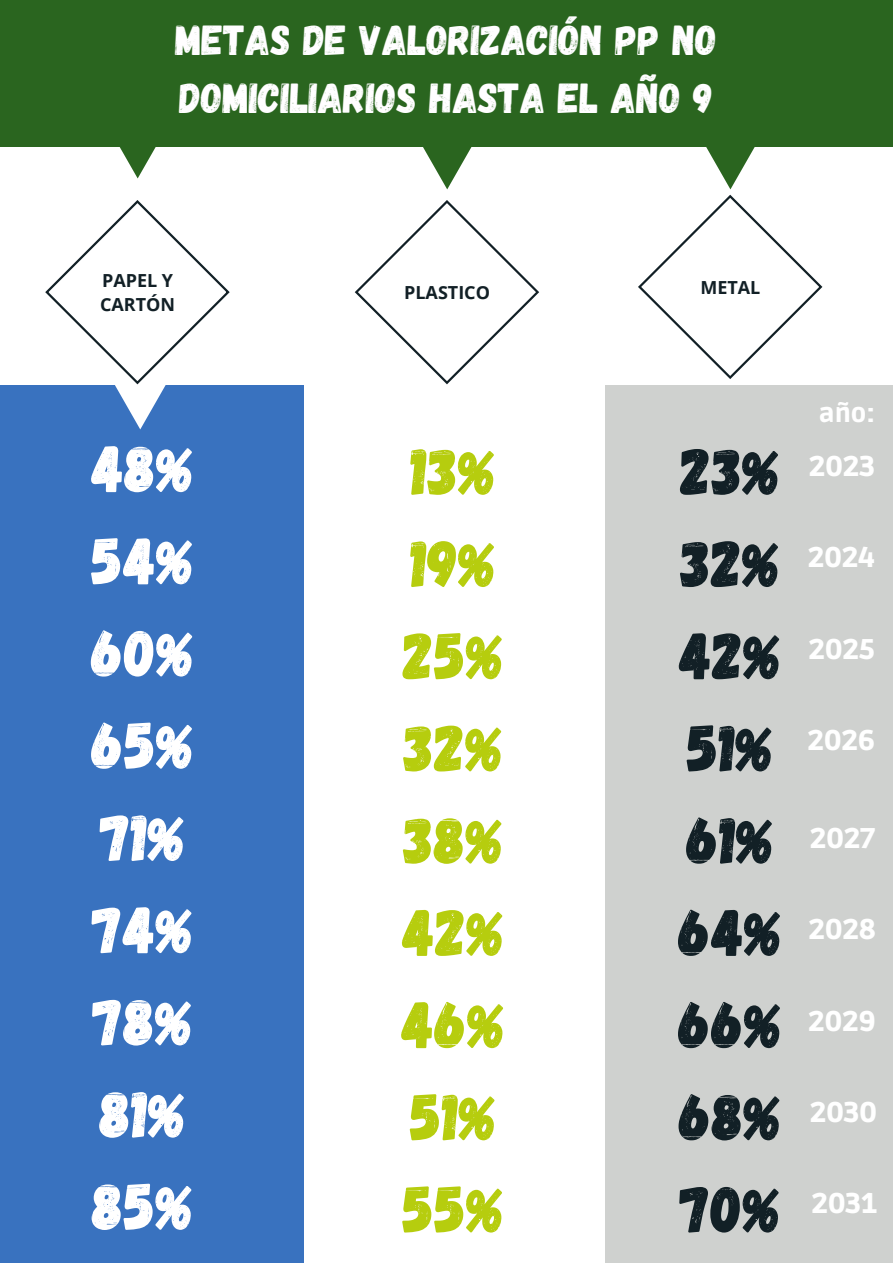
<style>
.page{position:relative;width:893px;height:1264px;background:#fff}
.page>*{position:absolute;margin:0;border:0;box-sizing:border-box;transform-origin:0 0}
.t1{font:66px "Gagalin";color:#122026}
.t2{font:66px "Gagalin";color:#fff}
.t3{font:66px "Gagalin";color:#b6cd0e}
.t4{font:41.85px/58.5px "Gagalin";color:#fffeff}
.t5{font:900 28.35px "Ruda";color:#fff}
.t6{font:900 25.35px "Ruda";color:#fff}
.t7{font:700 18px/24.8px "Open Sans";color:#122026}
</style>
<div class="page">
<div style="left:0;top:385px;width:303px;height:877px;background:#3972bf"></div>
<div style="left:605px;top:385px;width:287px;height:877px;background:#cfd1cf"></div>
<svg style="left:423px;top:147px;width:49px;height:42px"></svg>
<svg style="left:706px;top:147px;width:49px;height:42px"></svg>
<div style="left:0;top:0;width:892px;height:147px;background:#2a651f"></div>
<svg style="left:119px;top:147px;width:37px;height:31px"></svg>
<svg style="left:45px;top:200px;width:185px;height:229px"></svg>
<svg style="left:355px;top:200px;width:184px;height:185px"></svg>
<svg style="left:638px;top:195px;width:184px;height:184px"></svg>
<p class="t4" style="left:175px;top:8px;width:543px">METAS DE VALORIZACIÓN PP NO<br>DOMICILIARIOS HASTA EL AÑO 9</p>
<p class="t7" style="left:100px;top:267px;width:77px">PAPEL Y<br>CARTÓN</p>
<p class="t2" style="left:92px;top:426px;width:105px">48%</p>
<p class="t2" style="left:92px;top:518px;width:105px">54%</p>
<p class="t2" style="left:91px;top:610px;width:106px">60%</p>
<p class="t2" style="left:92px;top:702px;width:105px">65%</p>
<p class="t2" style="left:100px;top:794px;width:88px">71%</p>
<p class="t2" style="left:92px;top:886px;width:104px">74%</p>
<p class="t2" style="left:93px;top:979px;width:103px">78%</p>
<p class="t2" style="left:100px;top:1071px;width:89px">81%</p>
<p class="t2" style="left:92px;top:1163px;width:104px">85%</p>
<p class="t7" style="left:404px;top:279px;width:87px">PLASTICO</p>
<p class="t7" style="left:700px;top:274px;width:61px">METAL</p>
<p class="t3" style="left:411px;top:428px;width:88px">13%</p>
<p class="t3" style="left:411px;top:520px;width:88px">19%</p>
<p class="t3" style="left:403px;top:613px;width:104px">25%</p>
<p class="t3" style="left:403px;top:705px;width:103px">32%</p>
<p class="t3" style="left:403px;top:797px;width:103px">38%</p>
<p class="t3" style="left:402px;top:889px;width:105px">42%</p>
<p class="t3" style="left:402px;top:981px;width:106px">46%</p>
<p class="t3" style="left:410px;top:1073px;width:89px">51%</p>
<p class="t3" style="left:403px;top:1166px;width:104px">55%</p>
<p class="t1" style="left:680px;top:428px;width:103px">23%</p>
<p class="t1" style="left:680px;top:520px;width:103px">32%</p>
<p class="t1" style="left:679px;top:613px;width:105px">42%</p>
<p class="t1" style="left:687px;top:705px;width:89px">51%</p>
<p class="t1" style="left:686px;top:797px;width:90px">61%</p>
<p class="t1" style="left:678px;top:889px;width:106px">64%</p>
<p class="t1" style="left:678px;top:981px;width:106px">66%</p>
<p class="t1" style="left:679px;top:1073px;width:105px">68%</p>
<p class="t1" style="left:680px;top:1166px;width:104px">70%</p>
<p class="t6" style="left:818px;top:398px;width:57px">año:</p>
<p class="t5" style="left:808px;top:449px;width:68px">2023</p>
<p class="t5" style="left:807px;top:541px;width:69px">2024</p>
<p class="t5" style="left:808px;top:632px;width:68px">2025</p>
<p class="t5" style="left:807px;top:724px;width:69px">2026</p>
<p class="t5" style="left:809px;top:821px;width:67px">2027</p>
<p class="t5" style="left:808px;top:913px;width:69px">2028</p>
<p class="t5" style="left:808px;top:1004px;width:69px">2029</p>
<p class="t5" style="left:809px;top:1096px;width:68px">2030</p>
<p class="t5" style="left:811px;top:1186px;width:67px">2031</p>
</div>
